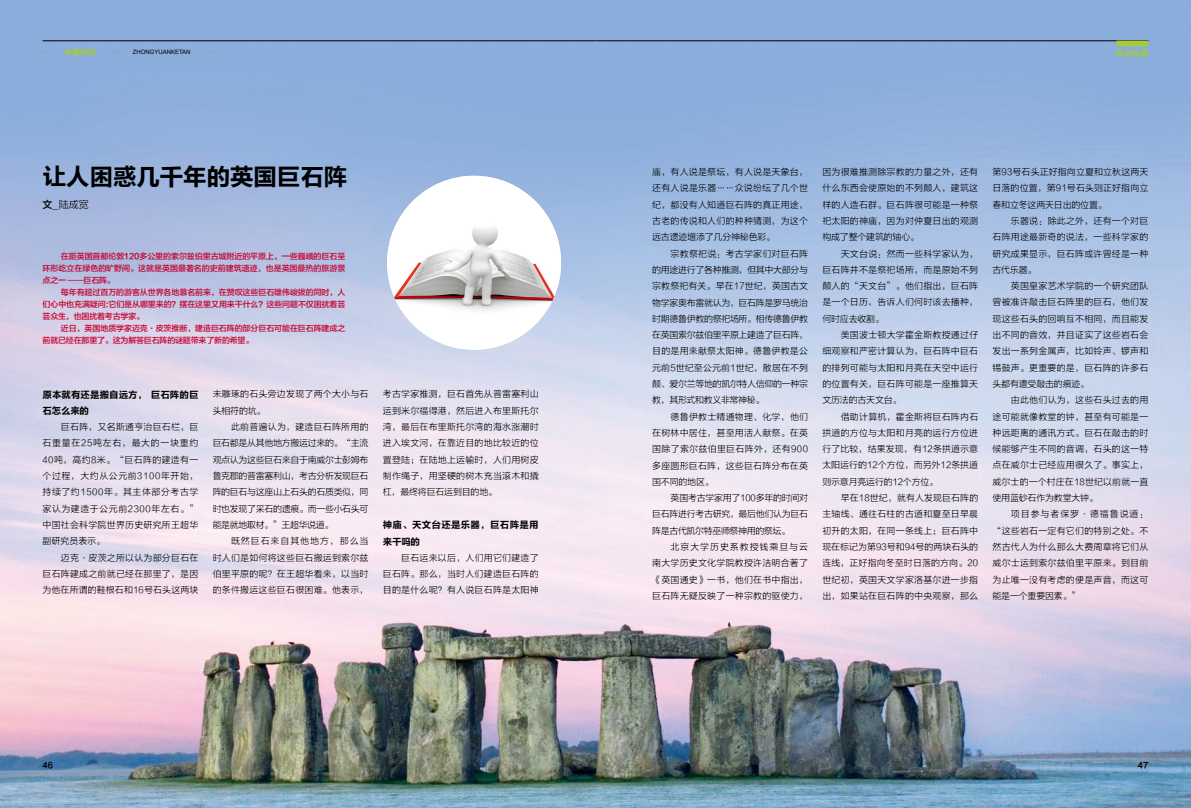
<style>
.page{position:relative;width:1191px;height:808px;background:#fff}
.page>*{position:absolute;margin:0;border:0;box-sizing:border-box;transform-origin:0 0}
.t1{font:24px "FZLTCHK GBK1 0";letter-spacing:-.025em;color:#000}
.t2{font:10px "FZLTXHK GBK1 0";color:#000}
.t3{font:9.5px/16.3px "FZLTCHK GBK1 0";letter-spacing:.005em;color:#000}
.t4{font:9.5px/16.3px "FZLTCHK GBK1 0";letter-spacing:.025em;color:#000}
.t5{font:9px/16.3px "FZLTXHK GBK1 0";letter-spacing:.02em;color:#000;text-align:justify}
.t6{font:8px/12px "FZLTZHK GBK1 0";letter-spacing:-.015em;color:#c7002f;text-align:justify}
.t7{font:8px "FZLTCHJW GB1 0";color:#a5cc35}
.t8{font:8px "FZLTCHJW GB1 0";color:#000}
.t9{font:6px "Arial";color:#000}
.s1{font-family:"FZLTZHK GBK1 0"}
</style>
<div class="page">
<img style="left:0;top:0;width:1191px;height:808px">
<img style="left:387px;top:176px;width:174px;height:174px;border-radius:87px">
<hr style="left:595px;top:41px;width:553px;height:1px;background:#000">
<hr style="left:43px;top:41px;width:552px;height:1px;background:#000">
<div style="left:1116px;top:41px;width:32px;height:5px;background:#a5cc35"></div>
<p class="t7" style="left:65px;top:47px;width:33px">中原科坛</p>
<p class="t9" style="left:133px;top:48px;width:59px">ZHONGYUANKETAN</p>
<p class="t7" style="left:1116px;top:48px;width:33px">热点科普</p>
<h1 class="t1" style="left:43px;top:164px;width:306px">让人困惑几千年的英国巨石阵</h1>
<p class="t2" style="left:43px;top:199px;width:48px"><span class="s1">文</span>_陆成宽</p>
<p class="t6" style="left:43px;top:250px;width:304px;text-indent:18px">在距英国首都伦敦120多公里的索尔兹伯里古城附近的平原上，一些巍峨的巨石呈环形屹立在绿色的旷野间。这就是英国最著名的史前建筑遗迹，也是英国最热的旅游景点之一 ——巨石阵。</p>
<p class="t6" style="left:43px;top:286px;width:304px;text-indent:18px">每年有超过百万的游客从世界各地慕名前来，在赞叹这些巨石雄伟峻拔的同时，人们心中也充满疑问:它们是从哪里来的？摆在这里又用来干什么？这些问题不仅困扰着芸芸众生，也困扰着考古学家。</p>
<p class="t6" style="left:43px;top:322px;width:304px;text-indent:18px">近日，英国地质学家迈克·皮茨推断，建造巨石阵的部分巨石可能在巨石阵建成之前就已经在那里了。这为解答巨石阵的谜题带来了新的希望。</p>
<p class="t3" style="left:43px;top:387px;width:157px">原本就有还是搬自远方，巨石阵的巨石怎么来的</p>
<p class="t5" style="left:43px;top:419px;width:157px;text-indent:18px">巨石阵，又名斯通亨治巨石栏，巨石重量在25吨左右，最大的一块重约40吨，高约8米。“巨石阵的建造有一个过程，大约从公元前3100年开始，持续了约1500年。其主体部分考古学家认为建造于公元前2300年左右。”中国社会科学院世界历史研究所王超华副研究员表示。</p>
<p class="t5" style="left:43px;top:549px;width:157px;text-indent:18px">迈克·皮茨之所以认为部分巨石在巨石阵建成之前就已经在那里了，是因为他在所谓的鞋根石和16号石头这两块</p>
<p class="t5" style="left:213px;top:386px;width:157px">未雕琢的石头旁边发现了两个大小与石头相符的坑。</p>
<p class="t5" style="left:213px;top:419px;width:157px;text-indent:18px">此前普遍认为，建造巨石阵所用的巨石都是从其他地方搬运过来的。“主流观点认为这些巨石来自于南威尔士彭姆布鲁克郡的普雷塞利山，考古分析发现巨石阵的巨石与这座山上石头的石质类似，同时也发现了采石的遗痕。而一些小石头可能是就地取材。”王超华说道。</p>
<p class="t5" style="left:213px;top:533px;width:157px;text-indent:18px">既然巨石来自其他地方，那么当时人们是如何将这些巨石搬运到索尔兹伯里平原的呢？在王超华看来，以当时的条件搬运这些巨石很困难。他表示，</p>
<p class="t5" style="left:383px;top:386px;width:157px">考古学家推测，巨石首先从普雷塞利山运到米尔福得港，然后进入布里斯托尔湾，最后在布里斯托尔湾的海水涨潮时进入埃文河，在靠近目的地比较近的位置登陆；在陆地上运输时，人们用树皮制作绳子，用坚硬的树木充当滚木和撬杠，最终将巨石运到目的地。</p>
<p class="t4" style="left:383px;top:517px;width:157px">神庙、天文台还是乐器，巨石阵是用来干吗的</p>
<p class="t5" style="left:383px;top:549px;width:157px;text-indent:18px">巨石运来以后，人们用它们建造了巨石阵。那么，当时人们建造巨石阵的目的是什么呢？有人说巨石阵是太阳神</p>
<p class="t5" style="left:652px;top:164px;width:157px">庙，有人说是祭坛，有人说是天象台，还有人说是乐器……众说纷纭了几个世纪，都没有人知道巨石阵的真正用途，古老的传说和人们的种种猜测，为这个远古遗迹增添了几分神秘色彩。</p>
<p class="t5" style="left:652px;top:245px;width:157px;text-indent:18px">宗教祭祀说：考古学家们对巨石阵的用途进行了各种推测，但其中大部分与宗教祭祀有关。早在17世纪，英国古文物学家奥布雷就认为，巨石阵是罗马统治时期德鲁伊教的祭祀场所。相传德鲁伊教在英国索尔兹伯里平原上建造了巨石阵，目的是用来献祭太阳神。德鲁伊教是公元前5世纪至公元前1世纪，散居在不列颠、爱尔兰等地的凯尔特人信仰的一种宗教，其形式和教义非常神秘。</p>
<p class="t5" style="left:652px;top:408px;width:157px;text-indent:18px">德鲁伊教士精通物理、化学，他们在树林中居住，甚至用活人献祭。在英国除了索尔兹伯里巨石阵外，还有900多座圆形巨石阵，这些巨石阵分布在英国不同的地区。</p>
<p class="t5" style="left:652px;top:490px;width:157px;text-indent:18px">英国考古学家用了100多年的时间对巨石阵进行考古研究，最后他们认为巨石阵是古代凯尔特巫师祭神用的祭坛。</p>
<p class="t5" style="left:652px;top:539px;width:157px;text-indent:18px">北京大学历史系教授钱乘旦与云南大学历史文化学院教授许洁明合著了《英国通史》一书，他们在书中指出，巨石阵无疑反映了一种宗教的驱使力，</p>
<p class="t5" style="left:822px;top:164px;width:157px">因为很难推测除宗教的力量之外，还有什么东西会使原始的不列颠人，建筑这样的人造石群。巨石阵很可能是一种祭祀太阳的神庙，因为对仲夏日出的观测构成了整个建筑的轴心。</p>
<p class="t5" style="left:822px;top:245px;width:157px;text-indent:18px">天文台说：然而一些科学家认为，巨石阵并不是祭祀场所，而是原始不列颠人的“天文台”。他们指出，巨石阵是一个日历，告诉人们何时该去播种，何时应去收割。</p>
<p class="t5" style="left:822px;top:327px;width:157px;text-indent:18px">美国波士顿大学霍金斯教授通过仔细观察和严密计算认为，巨石阵中巨石的排列可能与太阳和月亮在天空中运行的位置有关，巨石阵可能是一座推算天文历法的古天文台。</p>
<p class="t5" style="left:822px;top:408px;width:157px;text-indent:18px">借助计算机，霍金斯将巨石阵内石拱道的方位与太阳和月亮的运行方位进行了比较，结果发现，有12条拱道示意太阳运行的12个方位，而另外12条拱道则示意月亮运行的12个方位。</p>
<p class="t5" style="left:822px;top:490px;width:157px;text-indent:18px">早在18世纪，就有人发现巨石阵的主轴线、通往石柱的古道和夏至日早晨初升的太阳，在同一条线上；巨石阵中现在标记为第93号和94号的两块石头的连线，正好指向冬至时日落的方向。20世纪初，英国天文学家洛基尔进一步指出，如果站在巨石阵的中央观察，那么</p>
<p class="t5" style="left:992px;top:164px;width:157px">第93号石头正好指向立夏和立秋这两天日落的位置，第91号石头则正好指向立春和立冬这两天日出的位置。</p>
<p class="t5" style="left:992px;top:213px;width:157px;text-indent:18px">乐器说：除此之外，还有一个对巨石阵用途最新奇的说法，一些科学家的研究成果显示，巨石阵或许曾经是一种古代乐器。</p>
<p class="t5" style="left:992px;top:278px;width:157px;text-indent:18px">英国皇家艺术学院的一个研究团队曾被准许敲击巨石阵里的巨石，他们发现这些石头的回响互不相同，而且能发出不同的音效，并且证实了这些岩石会发出一系列金属声，比如铃声、锣声和锡鼓声。更重要的是，巨石阵的许多石头都有遭受敲击的痕迹。</p>
<p class="t5" style="left:992px;top:392px;width:157px;text-indent:18px">由此他们认为，这些石头过去的用途可能就像教堂的钟，甚至有可能是一种远距离的通讯方式。巨石在敲击的时候能够产生不同的音调，石头的这一特点在威尔士已经应用很久了。事实上，威尔士的一个村庄在18世纪以前就一直使用蓝砂石作为教堂大钟。</p>
<p class="t5" style="left:992px;top:506px;width:157px;text-indent:18px">项目参与者保罗·德福鲁说道：“这些岩石一定有它们的特别之处。不然古代人为什么那么大费周章将它们从威尔士运到索尔兹伯里平原来。到目前为止唯一没有考虑的便是声音，而这可能是一个重要因素。”</p>
<p class="t8" style="left:43px;top:760px;width:12px">46</p>
<p class="t8" style="left:1137px;top:760px;width:12px">47</p>
</div>
